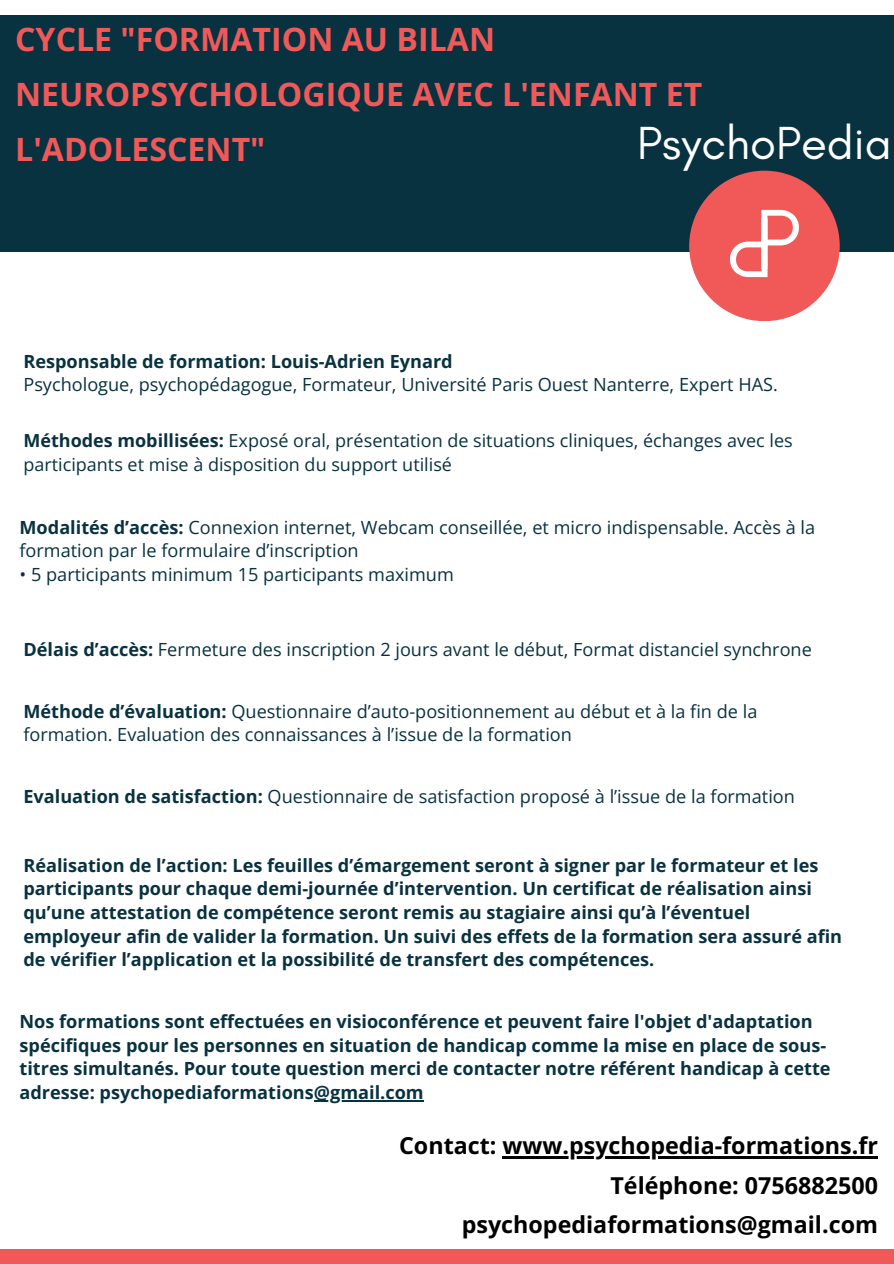
<style>
.page{position:relative;width:894px;height:1264px;background:#fff}
.page>*{position:absolute;margin:0;border:0;box-sizing:border-box;transform-origin:0 0}
.t1{font:86.55px "Glacial Indifference";color:#fff}
.t2{font:47.25px "Glacial Indifference";color:#fff}
.t3{font:700 32.1px/55.2px "Open Sans";color:#f15959}
.t4{font:700 23.25px/39.5px "Open Sans";color:#000;text-align:right}
.t5{font:700 18.15px/23.7px "Open Sans";color:#083240}
.t6{font:18.15px/23.9px "Open Sans";color:#083240}
.t7{font:18px/23.7px "Open Sans";color:#083240}
.s1{font-weight:700}
</style>
<div class="page">
<div style="left:0;top:15px;width:893px;height:237px;background:#083240"></div>
<svg style="left:689px;top:171px;width:150px;height:150px"></svg>
<div style="left:0;top:1249px;width:893px;height:14px;background:#f15959"></div>
<hr style="left:502px;top:1156px;width:375px;height:2px;background:#000">
<hr style="left:314px;top:1100px;width:109px;height:1px;background:#083240">
<h3 class="t3" style="left:15px;top:11px;width:688px">CYCLE "FORMATION AU BILAN<br>NEUROPSYCHOLOGIQUE AVEC L'ENFANT ET<br>L'ADOLESCENT"</h3>
<h2 class="t2" style="left:637px;top:114px;width:256px">PsychoPedia</h2>
<h1 class="t1" style="left:754px;top:186px;width:47px">P</h1>
<h1 class="t1" style="left:773px;top:300px;width:47px;rotate:-180deg">P</h1>
<p class="t5" style="left:23px;top:349px;width:430px">Responsable de formation: Louis-Adrien Eynard</p>
<p class="t6" style="left:23px;top:372px;width:755px">Psychologue, psychopédagogue, Formateur, Université Paris Ouest Nanterre, Expert HAS.</p>
<p class="t7" style="left:23px;top:428px;width:770px"><span class="s1">Méthodes mobillisées:</span> Exposé oral, présentation de situations cliniques, échanges avec les participants et mise à disposition du support utilisé</p>
<p class="t6" style="left:20px;top:514px;width:796px"><span class="s1">Modalités d’accès:</span> Connexion internet, Webcam conseillée, et micro indispensable. Accès à la formation par le formulaire d’inscription</p>
<p class="t6" style="left:20px;top:562px;width:435px">• 5 participants minimum 15 participants maximum</p>
<p class="t6" style="left:23px;top:636px;width:789px"><span class="s1">Délais d’accès:</span> Fermeture des inscription 2 jours avant le début, Format distanciel synchrone</p>
<p class="t6" style="left:23px;top:699px;width:735px"><span class="s1">Méthode d’évaluation:</span> Questionnaire d’auto-positionnement au début et à la fin de la formation. Evaluation des connaissances à l’issue de la formation</p>
<p class="t6" style="left:23px;top:784px;width:772px"><span class="s1">Evaluation de satisfaction:</span> Questionnaire de satisfaction proposé à l’issue de la formation</p>
<p class="t5" style="left:23px;top:852px;width:820px">Réalisation de l’action: Les feuilles d’émargement seront à signer par le formateur et les participants pour chaque demi-journée d’intervention. Un certificat de réalisation ainsi qu’une attestation de compétence seront remis au stagiaire ainsi qu’à l’éventuel employeur afin de valider la formation. Un suivi des effets de la formation sera assuré afin de vérifier l’application et la possibilité de transfert des compétences.</p>
<p class="t5" style="left:20px;top:1009px;width:812px">Nos formations sont effectuées en visioconférence et peuvent faire l'objet d'adaptation spécifiques pour les personnes en situation de handicap comme la mise en place de sous&shy;titres simultanés. Pour toute question merci de contacter notre référent handicap à cette adresse: psychopediaformations@gmail.com</p>
<p class="t4" style="left:399px;top:1125px;width:480px">Contact: www.psychopedia-formations.fr<br>Téléphone: 0756882500 psychopediaformations@gmail.com</p>
</div>
